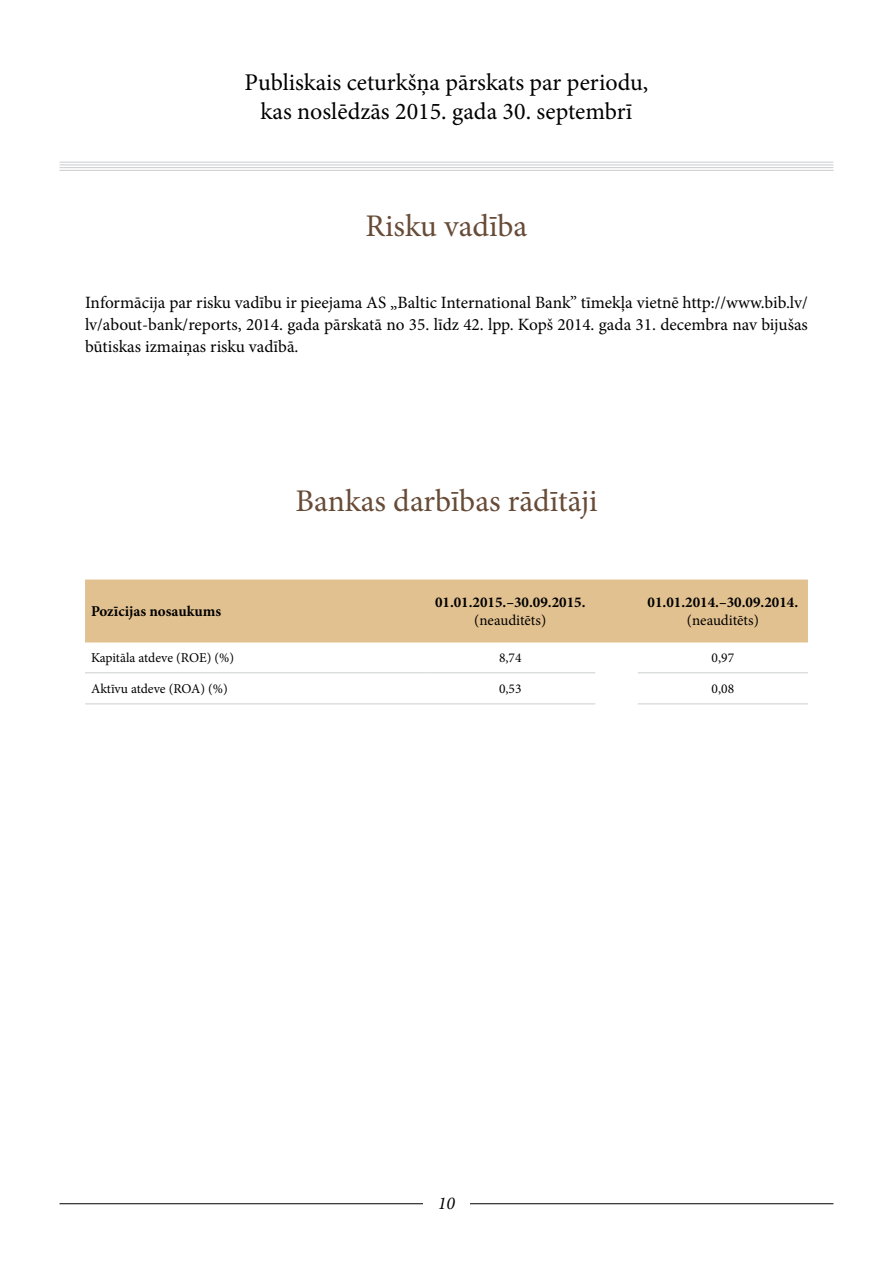
<style>
.page{position:relative;width:893px;height:1263px;background:#fff}
.page>*{position:absolute;margin:0;border:0;box-sizing:border-box;transform-origin:0 0}
.t1{font:31.5px "Minion Pro";color:#674b37}
.t2{font:24px/28.8px "Minion Pro";color:#000;text-align:center}
.t3{font:italic 18px "Minion Pro";color:#000}
.t4{font:17.25px/21.8px "Minion Pro";letter-spacing:-.005em;color:#000;text-align:justify}
.t5{font:700 15px "Minion Pro";color:#000}
.t6{font:15px "Minion Pro";color:#000}
.t7{font:13.5px "Minion Pro";letter-spacing:-.005em;color:#000}
</style>
<div class="page">
<hr style="left:60px;top:1203px;width:773px;height:1px;background:#000">
<hr style="left:60px;top:170px;width:773px;height:1px;background:#ccced0">
<hr style="left:60px;top:167px;width:773px;height:1px;background:#ccced0">
<hr style="left:60px;top:164px;width:773px;height:1px;background:#ccced0">
<hr style="left:60px;top:162px;width:773px;height:1px;background:#ccced0">
<div style="left:423px;top:1201px;width:47px;height:5px;background:#fff"></div>
<div style="left:85px;top:579px;width:723px;height:63px;background:#e2c190"></div>
<hr style="left:85px;top:672px;width:340px;height:1px;background:#ccced0">
<hr style="left:425px;top:672px;width:170px;height:1px;background:#ccced0">
<hr style="left:638px;top:672px;width:170px;height:1px;background:#ccced0">
<hr style="left:85px;top:703px;width:340px;height:1px;background:#ccced0">
<hr style="left:425px;top:703px;width:170px;height:1px;background:#ccced0">
<hr style="left:638px;top:703px;width:170px;height:1px;background:#ccced0">
<h2 class="t2" style="left:245px;top:68px;width:405px">Publiskais ceturkšņa pārskats par periodu, kas noslēdzās 2015. gada 30. septembrī</h2>
<h1 class="t1" style="left:366px;top:204px;width:163px">Risku vadība</h1>
<p class="t4" style="left:85px;top:292px;width:724px">Informācija par risku vadību ir pieejama AS „Baltic International Bank” tīmekļa vietnē http://www.bib.lv/ lv/about-bank/reports, 2014. gada pārskatā no 35. līdz 42. lpp. Kopš 2014. gada 31. decembra nav bijušas būtiskas izmaiņas risku vadībā.</p>
<p class="t5" style="left:91px;top:601px;width:132px">Pozīcijas nosaukums</p>
<h1 class="t1" style="left:295px;top:480px;width:304px">Bankas darbības rādītāji</h1>
<p class="t5" style="left:435px;top:592px;width:152px">01.01.2015.–30.09.2015.</p>
<p class="t6" style="left:474px;top:611px;width:73px">(neauditēts)</p>
<p class="t5" style="left:648px;top:592px;width:152px">01.01.2014.–30.09.2014.</p>
<p class="t6" style="left:687px;top:611px;width:73px">(neauditēts)</p>
<p class="t7" style="left:91px;top:649px;width:145px">Kapitāla atdeve (ROE) (%)</p>
<p class="t7" style="left:499px;top:649px;width:24px">8,74</p>
<p class="t7" style="left:712px;top:649px;width:24px">0,97</p>
<p class="t7" style="left:91px;top:680px;width:138px">Aktīvu atdeve (ROA) (%)</p>
<p class="t7" style="left:499px;top:680px;width:24px">0,53</p>
<p class="t7" style="left:712px;top:680px;width:24px">0,08</p>
<p class="t3" style="left:438px;top:1190px;width:19px">10</p>
</div>
